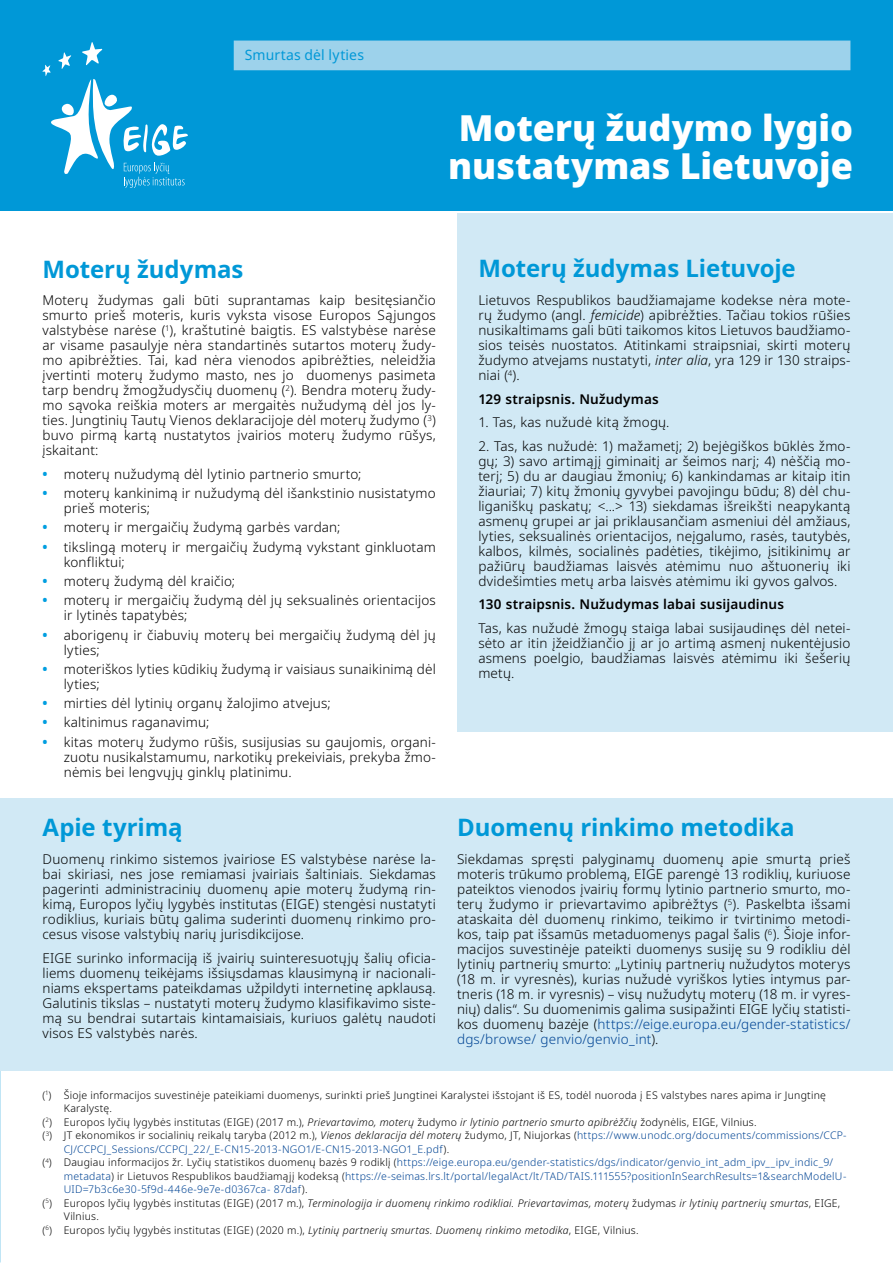
<style>
.page{position:relative;width:893px;height:1263px;background:#fff}
.page>*{position:absolute;margin:0;border:0;box-sizing:border-box;transform-origin:0 0}
.Titel{font:900 36px/38.2px "Noto Sans";color:#fff;text-align:center}
.Headlines{font:700 24px "Noto Sans";letter-spacing:-.005em;color:#0098d7}
.Default{font:14.25px "Noto Sans";letter-spacing:.015em;color:#0098d7}
.Body_text{font:300 13.5px/15px "Noto Sans";letter-spacing:.01em;color:#000;text-align:justify}
.Body_text-2{font:600 13.5px "Noto Sans";letter-spacing:.01em;color:#000}
.Footnote{font:300 10.5px/13.5px "Noto Sans";letter-spacing:.02em;color:#004494}
.Footnote-2{font:300 10.5px/13.5px "Noto Sans";letter-spacing:.02em;color:#000}
.Footnote-3{font:italic 300 10.5px/13.5px "Noto Sans";letter-spacing:.02em;color:#000}
.s1{font-weight:700;color:#009ee0}
.s2{font-style:italic}
.s3{color:#004494}
.s4{color:#000}
.s5{font-style:italic;color:#000}
.s6{font-style:normal}
</style>
<div class="page">
<div style="left:0;top:0;width:893px;height:210px;background:#0098d7"></div>
<svg style="left:42px;top:42px;width:146px;height:146px"></svg>
<div style="left:234px;top:41px;width:616px;height:29px;background:#9dd2eb"></div>
<div style="left:457px;top:213px;width:436px;height:519px;background:#d1e9f5"></div>
<div style="left:0;top:798px;width:893px;height:273px;background:#d1e9f5"></div>
<p class="Default" style="left:245px;top:47px;width:121px">Smurtas dėl lyties</p>
<h1 class="Titel" style="left:448px;top:109px;width:406px">Moterų žudymo lygio nustatymas Lietuvoje</h1>
<h2 class="Headlines" style="left:43px;top:252px;width:202px">Moterų žudymas</h2>
<p class="Body_text" style="left:43px;top:293px;width:395px">Moterų žudymas gali būti suprantamas kaip besitęsiančio smurto prieš moteris, kuris vyksta visose Europos Sąjungos valstybėse narėse (<sup>1</sup>), kraštutinė baigtis. ES valstybėse narėse ar visame pasaulyje nėra standartinės sutartos moterų žudy&shy;mo apibrėžties. Tai, kad nėra vienodos apibrėžties, neleidžia įvertinti moterų žudymo masto, nes jo duomenys pasimeta tarp bendrų žmogžudysčių duomenų (<sup>2</sup>). Bendra moterų žudy&shy;mo sąvoka reiškia moters ar mergaitės nužudymą dėl jos ly&shy;ties. Jungtinių Tautų Vienos deklaracijoje dėl moterų žudymo (<sup>3</sup>) buvo pirmą kartą nustatytos įvairios moterų žudymo rūšys, įskaitant:</p>
<p class="Body_text" style="left:43px;top:467px;width:320px"><span class="s1">•</span> moterų nužudymą dėl lytinio partnerio smurto;</p>
<p class="Body_text" style="left:64px;top:486px;width:374px;text-indent:-21px"><span class="s1">•</span> moterų kankinimą ir nužudymą dėl išankstinio nusistatymo prieš moteris;</p>
<p class="Body_text" style="left:43px;top:520px;width:300px"><span class="s1">•</span> moterų ir mergaičių žudymą garbės vardan;</p>
<p class="Body_text" style="left:64px;top:540px;width:374px;text-indent:-21px"><span class="s1">•</span> tikslingą moterų ir mergaičių žudymą vykstant ginkluotam konfliktui;</p>
<p class="Body_text" style="left:43px;top:574px;width:194px"><span class="s1">•</span> moterų žudymą dėl kraičio;</p>
<p class="Body_text" style="left:64px;top:593px;width:374px;text-indent:-21px"><span class="s1">•</span> moterų ir mergaičių žudymą dėl jų seksualinės orientacijos ir lytinės tapatybės;</p>
<p class="Body_text" style="left:64px;top:627px;width:374px;text-indent:-21px"><span class="s1">•</span> aborigenų ir čiabuvių moterų bei mergaičių žudymą dėl jų lyties;</p>
<p class="Body_text" style="left:64px;top:662px;width:374px;text-indent:-21px"><span class="s1">•</span> moteriškos lyties kūdikių žudymą ir vaisiaus sunaikinimą dėl lyties;</p>
<p class="Body_text" style="left:43px;top:696px;width:290px"><span class="s1">•</span> mirties dėl lytinių organų žalojimo atvejus;</p>
<p class="Body_text" style="left:43px;top:715px;width:168px"><span class="s1">•</span> kaltinimus raganavimu;</p>
<p class="Body_text" style="left:64px;top:734px;width:374px;text-indent:-21px"><span class="s1">•</span> kitas moterų žudymo rūšis, susijusias su gaujomis, organi&shy;zuotu nusikalstamumu, narkotikų prekeiviais, prekyba žmo&shy;nėmis bei lengvųjų ginklų platinimu.</p>
<h2 class="Headlines" style="left:43px;top:810px;width:142px">Apie tyrimą</h2>
<p class="Body_text" style="left:43px;top:852px;width:395px">Duomenų rinkimo sistemos įvairiose ES valstybėse narėse la&shy;bai skiriasi, nes jose remiamasi įvairiais šaltiniais. Siekdamas pagerinti administracinių duomenų apie moterų žudymą rin&shy;kimą, Europos lyčių lygybės institutas (EIGE) stengėsi nustatyti rodiklius, kuriais būtų galima suderinti duomenų rinkimo pro&shy;cesus visose valstybių narių jurisdikcijose.</p>
<p class="Body_text" style="left:43px;top:950px;width:395px">EIGE surinko informaciją iš įvairių suinteresuotųjų šalių oficia&shy;liems duomenų teikėjams išsiųsdamas klausimyną ir nacionali&shy;niams ekspertams pateikdamas užpildyti internetinę apklausą.<br>Galutinis tikslas – nustatyti moterų žudymo klasifikavimo siste&shy;mą su bendrai sutartais kintamaisiais, kuriuos galėtų naudoti visos ES valstybės narės.</p>
<h2 class="Headlines" style="left:478px;top:252px;width:319px">Moterų žudymas Lietuvoje</h2>
<p class="Body_text" style="left:478px;top:293px;width:374px">Lietuvos Respublikos baudžiamajame kodekse nėra mote&shy;rų žudymo (angl. <span class="s2">femicide</span>) apibrėžties. Tačiau tokios rūšies nusikaltimams gali būti taikomos kitos Lietuvos baudžiamo&shy;sios teisės nuostatos. Atitinkami straipsniai, skirti moterų žudymo atvejams nustatyti, <span class="s2">inter alia</span>, yra 129 ir 130 straips&shy;niai (<sup>4</sup>).</p>
<p class="Body_text-2" style="left:478px;top:391px;width:182px">129 straipsnis. Nužudymas</p>
<p class="Body_text" style="left:478px;top:415px;width:193px">1. Tas, kas nužudė kitą žmogų.</p>
<p class="Body_text" style="left:478px;top:439px;width:374px">2. Tas, kas nužudė: 1) mažametį; 2) bejėgiškos būklės žmo&shy;gų; 3) savo artimąjį giminaitį ar šeimos narį; 4) nėščią mo&shy;terį; 5) du ar daugiau žmonių; 6) kankindamas ar kitaip itin žiauriai; 7) kitų žmonių gyvybei pavojingu būdu; 8) dėl chu&shy;liganiškų paskatų; &lt;...&gt; 13) siekdamas išreikšti neapykantą asmenų grupei ar jai priklausančiam asmeniui dėl amžiaus, lyties, seksualinės orientacijos, neįgalumo, rasės, tautybės, kalbos, kilmės, socialinės padėties, tikėjimo, įsitikinimų ar pažiūrų baudžiamas laisvės atėmimu nuo aštuonerių iki dvidešimties metų arba laisvės atėmimu iki gyvos galvos.</p>
<p class="Body_text-2" style="left:478px;top:597px;width:307px">130 straipsnis. Nužudymas labai susijaudinus</p>
<p class="Body_text" style="left:478px;top:621px;width:374px">Tas, kas nužudė žmogų staiga labai susijaudinęs dėl netei&shy;sėto ar itin įžeidžiančio jį ar jo artimą asmenį nukentėjusio asmens poelgio, baudžiamas laisvės atėmimu iki šešerių metų.</p>
<h2 class="Headlines" style="left:457px;top:810px;width:339px">Duomenų rinkimo metodika</h2>
<p class="Body_text" style="left:457px;top:852px;width:395px">Siekdamas spręsti palyginamų duomenų apie smurtą prieš moteris trūkumo problemą, EIGE parengė 13 rodiklių, kuriuose pateiktos vienodos įvairių formų lytinio partnerio smurto, mo&shy;terų žudymo ir prievartavimo apibrėžtys (<sup>5</sup>). Paskelbta išsami ataskaita dėl duomenų rinkimo, teikimo ir tvirtinimo metodi&shy;kos, taip pat išsamūs metaduomenys pagal šalis (<sup>6</sup>). Šioje infor&shy;macijos suvestinėje pateikti duomenys susiję su 9 rodikliu dėl lytinių partnerių smurto: „Lytinių partnerių nužudytos moterys (18 m. ir vyresnės), kurias nužudė vyriškos lyties intymus par&shy;tneris (18 m. ir vyresnis) – visų nužudytų moterų (18 m. ir vyres&shy;nių) dalis“. Su duomenimis galima susipažinti EIGE lyčių statisti&shy;kos duomenų bazėje (<span class="s3">https://eige.europa.eu/gender-statistics/ dgs/browse/ genvio/genvio_int</span>).</p>
<p class="Footnote-2" style="left:64px;top:1089px;width:764px;text-indent:-21px">(<sup>1</sup>) Šioje informacijos suvestinėje pateikiami duomenys, surinkti prieš Jungtinei Karalystei išstojant iš ES, todėl nuoroda į ES valstybes nares apima ir Jungtinę<br>Karalystę.</p>
<p class="Footnote-2" style="left:43px;top:1116px;width:716px">(<sup>2</sup>) Europos lyčių lygybės institutas (EIGE) (2017 m.), <span class="s2">Prievartavimo, moterų</span> žudymo <span class="s2">ir lytinio partnerio smurto apibrėžčių</span> žodynėlis, EIGE, Vilnius.</p>
<p class="Footnote" style="left:64px;top:1129px;width:784px;text-indent:-21px"><span class="s4">(</span><sup>3</sup><span class="s4">) JT ekonomikos ir socialinių reikalų taryba (2012 m.),</span> <span class="s5">Vienos deklaracija dėl moterų</span> <span class="s4">žudymo, JT, Niujorkas (</span>https://www.unodc.org/documents/commissions/CCP-<br>CJ/CCPCJ_Sessions/CCPCJ_22/_E-CN15-2013-NGO1/E-CN15-2013-NGO1_E.pdf<span class="s4">).</span></p>
<p class="Footnote" style="left:64px;top:1156px;width:784px;text-indent:-21px"><span class="s4">(</span><sup>4</sup><span class="s4">) Daugiau informacijos žr. Lyčių statistikos duomenų bazės 9 rodiklį (</span>https://eige.europa.eu/gender-statistics/dgs/indicator/genvio_int_adm_ipv__ipv_indic_9/ metadata<span class="s4">) ir Lietuvos Respublikos baudžiamąjį kodeksą (</span>https://e-seimas.lrs.lt/portal/legalAct/lt/TAD/TAIS.111555?positionInSearchResults=1&amp;searchModelU-<br>UID=7b3c6e30-5f9d-446e-9e7e-d0367ca- 87daf<span class="s4">).</span></p>
<p class="Footnote-3" style="left:64px;top:1197px;width:778px;text-indent:-21px"><span class="s6">(</span><sup>5</sup><span class="s6">) Europos lyčių lygybės institutas (EIGE) (2017 m.),</span> Terminologija ir duomenų rinkimo rodikliai. Prievartavimas, moterų <span class="s6">žudymas</span> ir lytinių partnerių smurtas<span class="s6">, EIGE,<br>Vilnius.</span></p>
<p class="Footnote-2" style="left:43px;top:1224px;width:598px">(<sup>6</sup>) Europos lyčių lygybės institutas (EIGE) (2020 m.), <span class="s2">Lytinių partnerių smurtas. Duomenų rinkimo metodika</span>, EIGE, Vilnius.</p>
</div>
